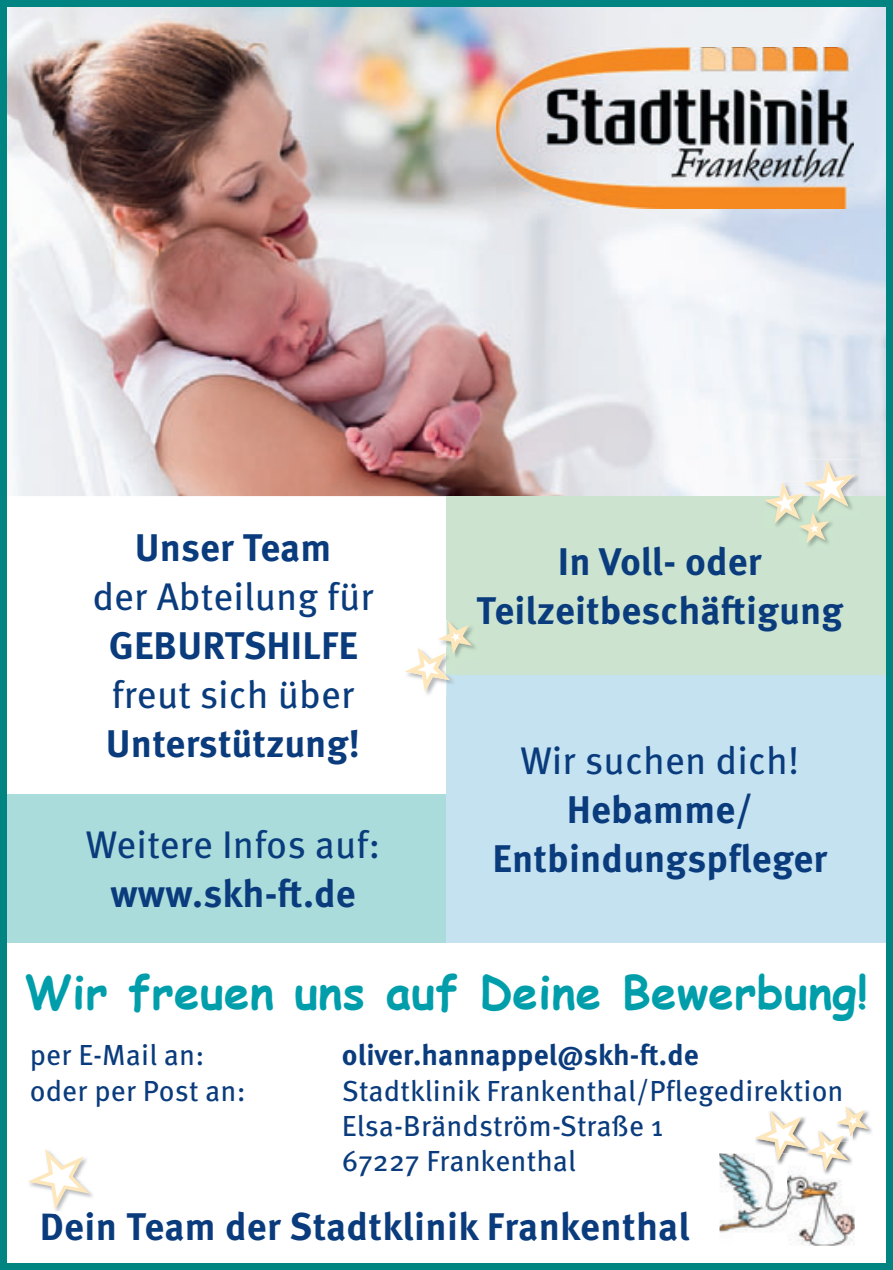
<style>
.page{position:relative;width:893px;height:1270px;background:#fff}
.page>*{position:absolute;margin:0;border:0;box-sizing:border-box;transform-origin:0 0}
.t1{font:700 45.5px "Comic Sans MS";letter-spacing:.01em;color:#009eab}
.t2{font:700 38.5px/49px "Meta OT";letter-spacing:.005em;color:#0a3c7d;text-align:center}
.t3{font:38.5px "Meta OT";letter-spacing:.005em;color:#0a3c7d}
.t4{font:29.05px/35.4px "Meta OT";letter-spacing:.005em;color:#0a3c7d}
.t5{font:700 29.05px "Meta OT";letter-spacing:.005em;color:#0a3c7d}
</style>
<div class="page">
<img style="left:8px;top:8px;width:877px;height:488px">
<div style="left:0;top:794px;width:446px;height:149px;background:#aadcdb"></div>
<div style="left:446px;top:496px;width:447px;height:179px;background:#cce4cf"></div>
<div style="left:446px;top:675px;width:447px;height:268px;background:#c5e2f0"></div>
<img style="left:719px;top:1153px;width:136px;height:93px">
<div style="left:0;top:0;width:893px;height:1270px;border:7px solid #008482"></div>
<img style="left:496px;top:47px;width:357px;height:161px">
<svg style="left:28px;top:1149px;width:65px;height:65px"></svg>
<img style="left:426px;top:692px;width:6px;height:3px">
<svg style="left:755px;top:1106px;width:117px;height:70px"></svg>
<svg style="left:405px;top:620px;width:71px;height:72px"></svg>
<img style="left:855px;top:460px;width:4px;height:36px">
<svg style="left:764px;top:460px;width:91px;height:87px"></svg>
<p class="t2" style="left:135px;top:528px;width:198px">Unser Team</p>
<p class="t3" style="left:92px;top:583px;width:283px">der Abteilung für</p>
<p class="t2" style="left:109px;top:626px;width:251px">GEBURTSHILFE</p>
<p class="t3" style="left:112px;top:681px;width:244px">freut sich über</p>
<p class="t2" style="left:106px;top:724px;width:256px">Unterstützung!</p>
<p class="t3" style="left:86px;top:831px;width:296px">Weitere Infos auf:</p>
<p class="t2" style="left:110px;top:874px;width:247px">www.skh-ft.de</p>
<p class="t2" style="left:476px;top:542px;width:368px">In Voll- oder<br>Teilzeitbeschäftigung</p>
<p class="t3" style="left:520px;top:747px;width:280px">Wir suchen dich!</p>
<p class="t2" style="left:492px;top:790px;width:336px">Hebamme/<br>Entbindungspfleger</p>
<p class="t1" style="left:25px;top:959px;width:845px">Wir freuen uns auf Deine Bewerbung!</p>
<p class="t4" style="left:30px;top:1041px;width:176px">per E-Mail an:</p>
<p class="t5" style="left:342px;top:1045px;width:358px">oliver.hannappel@skh-ft.de</p>
<p class="t4" style="left:30px;top:1076px;width:217px">oder per Post an:</p>
<p class="t4" style="left:342px;top:1076px;width:503px">Stadtklinik Frankenthal/Pflegedirektion<br>Elsa-Brändström-Straße 1<br>67227 Frankenthal</p>
<p class="t2" style="left:40px;top:1207px;width:651px">Dein Team der Stadtklinik Frankenthal</p>
</div>
